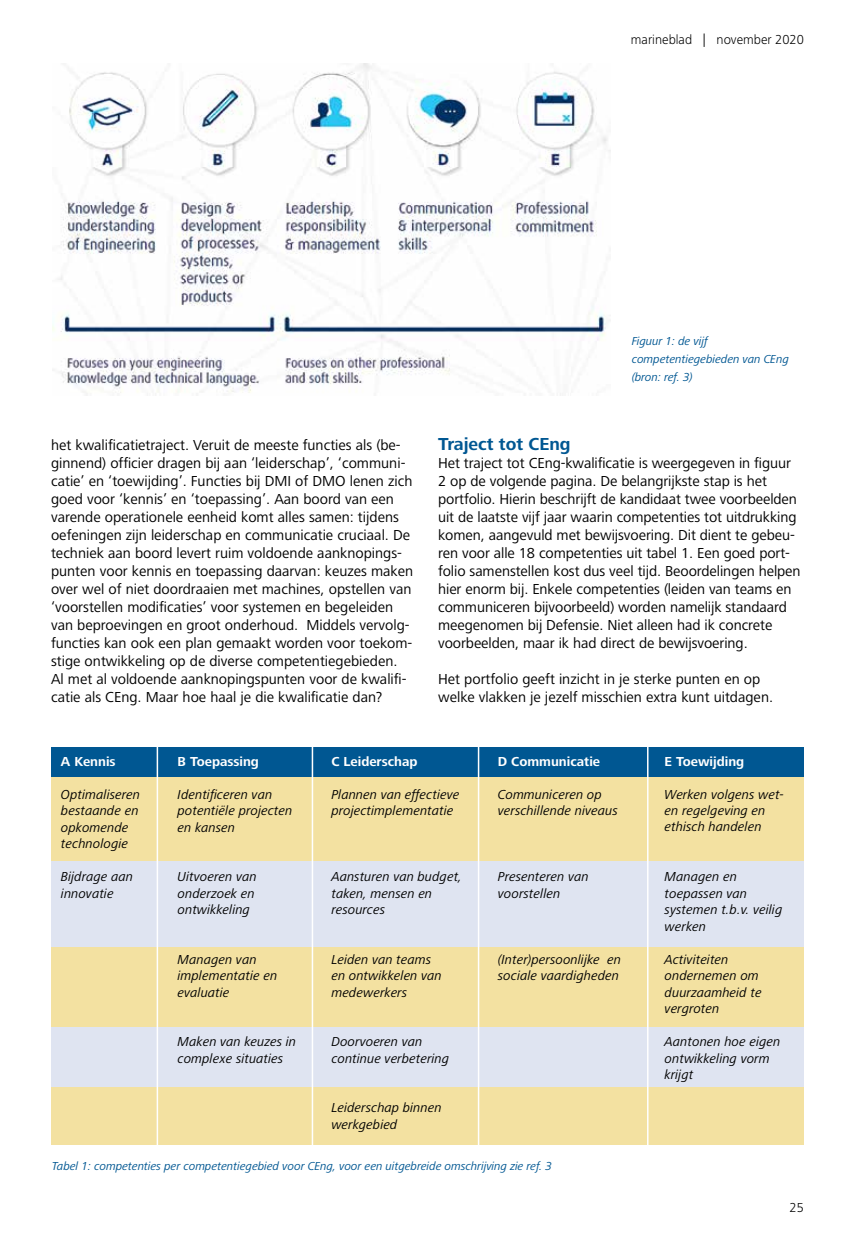
<style>
.page{position:relative;width:855px;height:1246px;background:#fff}
.page>*{position:absolute;margin:0;border:0;box-sizing:border-box;transform-origin:0 0}
.t1{font:700 18px "Frutiger Next LT";color:#005792}
.t2{font:15px/18px "Frutiger Next LT";color:#000}
.t3{font:italic 13.5px/16.5px "Frutiger Next LT";color:#000}
.t4{font:700 13.5px "Frutiger Next LT";color:#fff}
.t5{font:300 13.5px "Frutiger Next LT";color:#000}
.t6{font:italic 12px/18px "Frutiger Next LT";letter-spacing:-.01em;color:#005792}
</style>
<div class="page">
<img style="left:52px;top:64px;width:558px;height:331px">
<div style="left:51px;top:1024px;width:753px;height:64px;background:#dfe4f1"></div>
<div style="left:51px;top:776px;width:753px;height:85px;background:#f3e1a1"></div>
<div style="left:51px;top:946px;width:753px;height:81px;background:#f3e1a1"></div>
<div style="left:51px;top:1088px;width:753px;height:57px;background:#f3e1a1"></div>
<div style="left:51px;top:861px;width:753px;height:85px;background:#dfe4f1"></div>
<div style="left:51px;top:747px;width:753px;height:29px;background:#005792"></div>
<hr style="left:157px;top:740px;width:1px;height:411px;background:#fff">
<hr style="left:312px;top:740px;width:1px;height:411px;background:#fff">
<hr style="left:478px;top:740px;width:1px;height:411px;background:#fff">
<hr style="left:647px;top:740px;width:1px;height:411px;background:#fff">
<p class="t5" style="left:631px;top:32px;width:174px">marineblad | november 2020</p>
<p class="t6" style="left:631px;top:332px;width:159px">Figuur 1: de vijf competentiegebieden van CEng (bron: ref. 3)</p>
<p class="t2" style="left:51px;top:436px;width:364px">het kwalificatietraject. Veruit de meeste functies als (be&shy;ginnend) officier dragen bij aan ‘leiderschap’, ‘communi&shy;catie’ en ‘toewijding’. Functies bij DMI of DMO lenen zich goed voor ‘kennis’ en ‘toepassing’. Aan boord van een varende operationele eenheid komt alles samen: tijdens oefeningen zijn leiderschap en communicatie cruciaal. De techniek aan boord levert ruim voldoende aanknopings&shy;punten voor kennis en toepassing daarvan: keuzes maken over wel of niet doordraaien met machines, opstellen van ‘voorstellen modificaties’ voor systemen en begeleiden van beproevingen en groot onderhoud. Middels vervolg&shy;functies kan ook een plan gemaakt worden voor toekom&shy;stige ontwikkeling op de diverse competentiegebieden.<br>Al met al voldoende aanknopingspunten voor de kwalifi&shy;catie als CEng. Maar hoe haal je die kwalificatie dan?</p>
<p class="t1" style="left:438px;top:434px;width:134px">Traject tot CEng</p>
<p class="t2" style="left:438px;top:454px;width:364px">Het traject tot CEng-kwalificatie is weergegeven in figuur 2 op de volgende pagina. De belangrijkste stap is het portfolio. Hierin beschrijft de kandidaat twee voorbeelden uit de laatste vijf jaar waarin competenties tot uitdrukking komen, aangevuld met bewijsvoering. Dit dient te gebeu&shy;ren voor alle 18 competenties uit tabel 1. Een goed port&shy;folio samenstellen kost dus veel tijd. Beoordelingen helpen hier enorm bij. Enkele competenties (leiden van teams en communiceren bijvoorbeeld) worden namelijk standaard meegenomen bij Defensie. Niet alleen had ik concrete voorbeelden, maar ik had direct de bewijsvoering.</p>
<p class="t2" style="left:438px;top:670px;width:336px">Het portfolio geeft inzicht in je sterke punten en op welke vlakken je jezelf misschien extra kunt uitdagen.</p>
<p class="t4" style="left:61px;top:753px;width:56px">A Kennis</p>
<p class="t3" style="left:61px;top:786px;width:80px">Optimaliseren bestaande en opkomende technologie</p>
<p class="t3" style="left:61px;top:868px;width:74px">Bijdrage aan innovatie</p>
<p class="t4" style="left:178px;top:753px;width:83px">B Toepassing</p>
<p class="t3" style="left:178px;top:786px;width:116px">Identificeren van potentiële projecten en kansen</p>
<p class="t3" style="left:178px;top:868px;width:80px">Uitvoeren van onderzoek en ontwikkeling</p>
<p class="t3" style="left:178px;top:951px;width:101px">Managen van implementatie en evaluatie</p>
<p class="t3" style="left:178px;top:1033px;width:120px">Maken van keuzes in complexe situaties</p>
<p class="t4" style="left:331px;top:753px;width:88px">C Leiderschap</p>
<p class="t3" style="left:331px;top:786px;width:129px">Plannen van effectieve projectimplementatie</p>
<p class="t3" style="left:331px;top:868px;width:132px">Aansturen van budget, taken, mensen en resources</p>
<p class="t3" style="left:331px;top:951px;width:112px">Leiden van teams en ontwikkelen van medewerkers</p>
<p class="t3" style="left:331px;top:1033px;width:119px">Doorvoeren van continue verbetering</p>
<p class="t3" style="left:331px;top:1099px;width:112px">Leiderschap binnen werkgebied</p>
<p class="t4" style="left:498px;top:753px;width:104px">D Communicatie</p>
<p class="t3" style="left:498px;top:786px;width:121px">Communiceren op verschillende niveaus</p>
<p class="t3" style="left:498px;top:868px;width:92px">Presenteren van voorstellen</p>
<p class="t3" style="left:498px;top:951px;width:125px">(Inter)persoonlijke en sociale vaardigheden</p>
<p class="t6" style="left:52px;top:1157px;width:501px">Tabel 1: competenties per competentiegebied voor CEng, voor een uitgebreide omschrijving zie ref. 3</p>
<p class="t4" style="left:664px;top:753px;width:81px">E Toewijding</p>
<p class="t3" style="left:664px;top:786px;width:121px">Werken volgens wet&shy;en regelgeving en ethisch handelen</p>
<p class="t3" style="left:664px;top:868px;width:119px">Managen en toepassen van systemen t.b.v. veilig werken</p>
<p class="t3" style="left:664px;top:951px;width:99px">Activiteiten ondernemen om duurzaamheid te vergroten</p>
<p class="t3" style="left:664px;top:1033px;width:117px">Aantonen hoe eigen ontwikkeling vorm krijgt</p>
<p class="t5" style="left:789px;top:1200px;width:16px">25</p>
</div>
